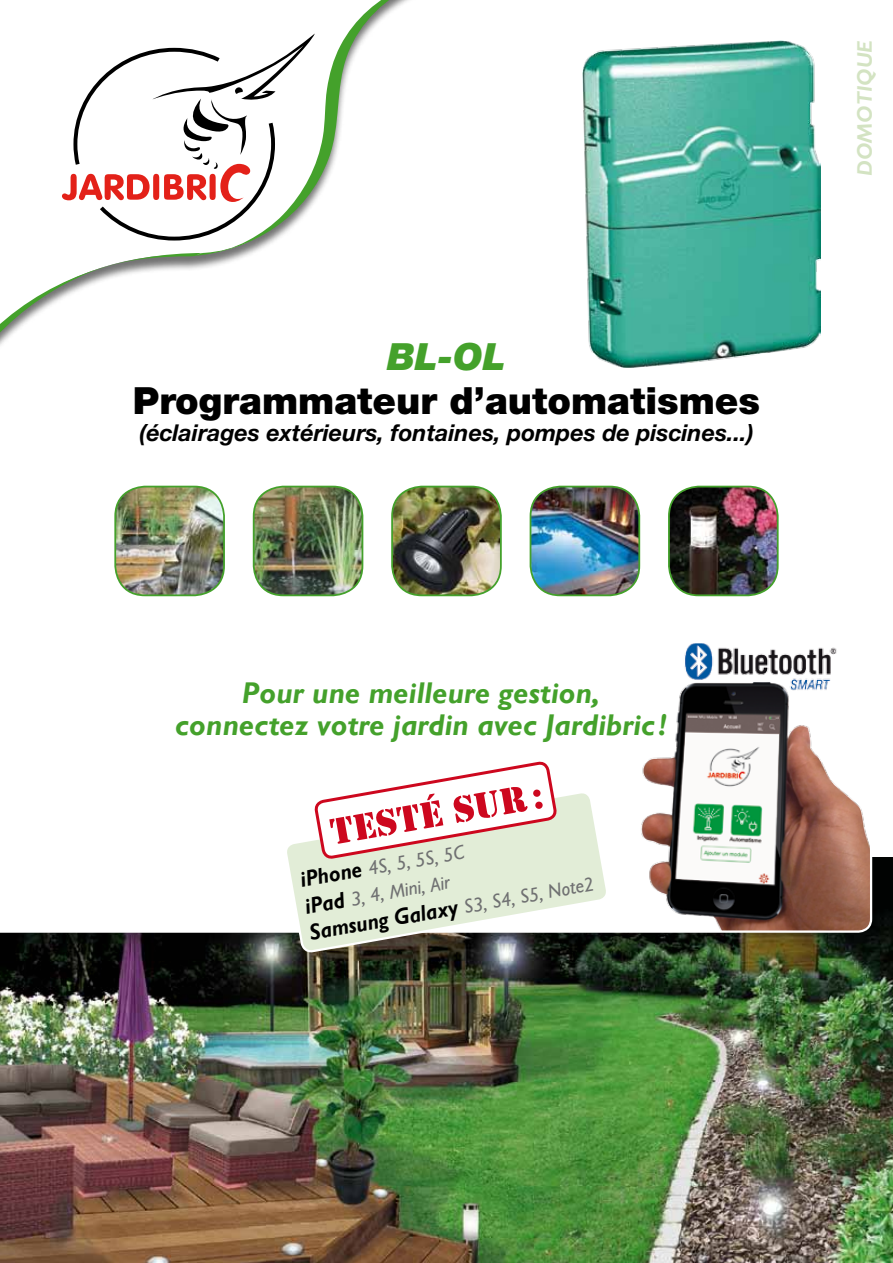
<style>
.page{position:relative;width:893px;height:1263px;background:#fff}
.page>*{position:absolute;margin:0;border:0;box-sizing:border-box;transform-origin:0 0}
.t1{font:900 37.5px "Helvetica Neue";color:#000}
.t2{font:italic 900 37.5px "Helvetica Neue";color:#44a12b}
.t3{font:italic 700 30px/31.5px "Gill Sans";color:#44a12b;text-align:center}
.t4{font:italic 700 23.25px "Helvetica Neue";color:#000}
.t5{font:italic 700 21px "Gill Sans";color:#d3e3c2}
.t6{font:italic 19.5px/27px "Gill Sans";color:#707172}
.s1{font-weight:700;font-size:22.5px;color:#000}
</style>
<div class="page">
<svg style="left:0;top:0;width:409px;height:338px"></svg>
<svg style="left:62px;top:34px;width:253px;height:207px"></svg>
<img style="left:0;top:857px;width:893px;height:406px">
<svg style="left:0;top:643px;width:873px;height:291px"></svg>
<img style="left:115px;top:487px;width:109px;height:108px">
<div style="left:114px;top:486px;width:111px;height:110px;border:2px solid #44a12b;border-radius:30px"></div>
<img style="left:254px;top:487px;width:108px;height:108px">
<div style="left:253px;top:486px;width:110px;height:110px;border:2px solid #44a12b;border-radius:30px"></div>
<img style="left:392px;top:487px;width:109px;height:108px">
<div style="left:391px;top:486px;width:111px;height:110px;border:2px solid #44a12b;border-radius:30px"></div>
<img style="left:530px;top:487px;width:109px;height:108px">
<div style="left:530px;top:486px;width:110px;height:110px;border:2px solid #44a12b;border-radius:30px"></div>
<img style="left:669px;top:487px;width:108px;height:108px">
<div style="left:668px;top:486px;width:111px;height:110px;border:2px solid #44a12b;border-radius:30px"></div>
<img style="left:583px;top:40px;width:237px;height:328px">
<svg style="left:285px;top:791px;width:323px;height:161px"></svg>
<svg style="left:315px;top:736px;width:241px;height:148px"></svg>
<h1 class="t2" style="left:387px;top:334px;width:120px">BL-OL</h1>
<h1 class="t1" style="left:133px;top:378px;width:629px">Programmateur d’automatismes</h1>
<p class="t4" style="left:139px;top:419px;width:616px">(éclairages extérieurs, fontaines, pompes de piscines...)</p>
<h2 class="t3" style="left:175px;top:677px;width:493px">Pour une meilleure gestion, connectez votre jardin avec Jardibric !</h2>
<p class="t6" style="left:298px;top:867px;width:290px;rotate:-10deg"><span class="s1">iPhone</span> 4S, 5, 5S, 5C<br><span class="s1">iPad</span> 3, 4, Mini, Air<br><span class="s1">Samsung Galaxy</span> S3, S4, S5, Note2</p>
<p class="t5" style="left:852px;top:176px;width:137px;rotate:-90deg">DOMOTIQUE</p>
</div>
